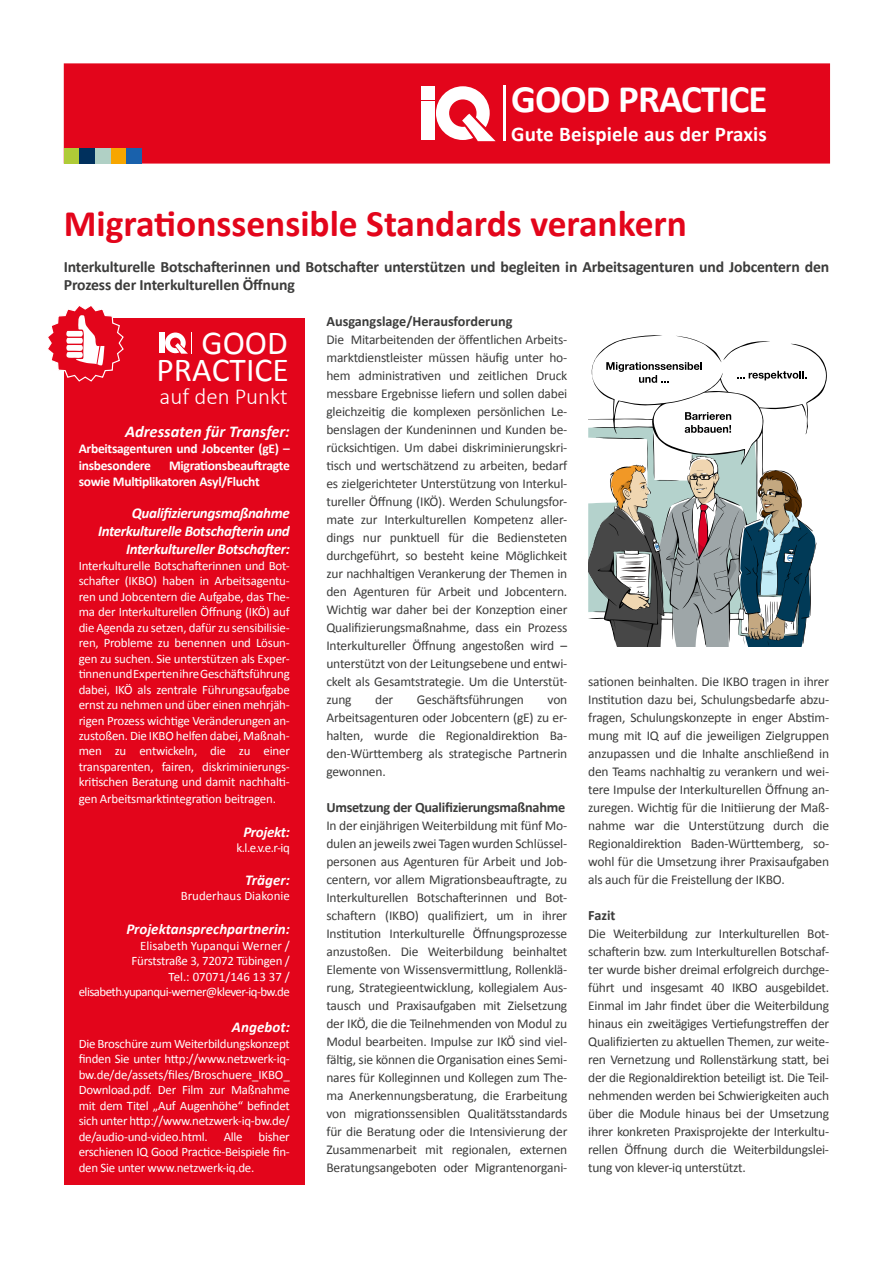
<style>
.page{position:relative;width:893px;height:1263px;background:#fff}
.page>*{position:absolute;margin:0;border:0;box-sizing:border-box;transform-origin:0 0}
.t1{font:700 39px "Calibri";letter-spacing:-.025em;color:#fff}
.t2{font:700 37.5px "Calibri";color:#e3051b}
.t3{font:33.6px/27.2px "Calibri";color:#fff;text-align:right}
.t4{font:300 22.95px "Calibri";color:#fff}
.t5{font:700 21px "Calibri";letter-spacing:.005em;color:#fff}
.t6{font:italic 700 16.5px "Calibri";color:#fff}
.t7{font:700 15.75px/18px "Calibri";letter-spacing:-.01em;color:#3c3c3b}
.t8{font:italic 700 15px/18px "Calibri";letter-spacing:-.02em;color:#fff;text-align:right}
.t9{font:italic 700 15px "Calibri";color:#fff}
.t10{font:italic 700 15px "Calibri";letter-spacing:.005em;color:#fff}
.t11{font:700 14.25px "Calibri";letter-spacing:-.02em;color:#3c3c3b}
.t12{font:700 14.25px "Calibri";color:#3c3c3b}
.t13{font:13.5px/18px "Calibri";letter-spacing:-.015em;color:#3c3c3b;text-align:justify}
.t14{font:700 13.5px/16.2px "Calibri";letter-spacing:-.02em;color:#fff}
.t15{font:12.9px/15.6px "Calibri";letter-spacing:-.02em;color:#fff;text-align:justify}
.t16{font:12.9px "Calibri";color:#fff}
</style>
<div class="page">
<div style="left:64px;top:318px;width:241px;height:866px;background:#e3051b"></div>
<div style="left:64px;top:63px;width:766px;height:101px;background:#e3051b"></div>
<div style="left:95px;top:148px;width:16px;height:16px;background:#b0d0c5"></div>
<div style="left:64px;top:148px;width:15px;height:16px;background:#afcb37"></div>
<div style="left:111px;top:148px;width:15px;height:16px;background:#f7a600"></div>
<div style="left:126px;top:148px;width:16px;height:16px;background:#1961ac"></div>
<div style="left:79px;top:148px;width:16px;height:16px;background:#00305d"></div>
<div style="left:421px;top:102px;width:13px;height:38px;background:#fff"></div>
<div style="left:421px;top:86px;width:13px;height:13px;background:#fff"></div>
<svg style="left:436px;top:86px;width:60px;height:55px"></svg>
<hr style="left:503px;top:86px;width:2px;height:55px;background:#fff">
<svg style="left:48px;top:306px;width:76px;height:76px"></svg>
<svg style="left:588px;top:335px;width:239px;height:311px"></svg>
<svg style="left:159px;top:332px;width:33px;height:22px"></svg>
<h1 class="t1" style="left:511px;top:74px;width:258px">GOOD PRACTICE</h1>
<h3 class="t5" style="left:511px;top:120px;width:257px">Gute Beispiele aus der Praxis</h3>
<h2 class="t2" style="left:64px;top:199px;width:625px">Migrationssensible Standards verankern</h2>
<p class="t7" style="left:64px;top:257px;width:767px">Interkulturelle Botschafterinnen und Botschafter unterstützen und begleiten in Arbeitsagenturen und Jobcentern den<br>Prozess der Interkulturellen Öffnung</p>
<h3 class="t3" style="left:157px;top:329px;width:134px">GOOD<br>PRACTICE</h3>
<h3 class="t4" style="left:160px;top:382px;width:129px">auf den Punkt</h3>
<p class="t6" style="left:125px;top:421px;width:166px">Adressaten für Transfer:</p>
<p class="t14" style="left:79px;top:441px;width:213px">Arbeitsagenturen und Jobcenter (gE) – insbesondere</p>
<p class="t14" style="left:79px;top:457px;width:213px;text-indent:90px">Migrationsbeauftragte sowie Multiplikatoren Asyl/Flucht</p>
<p class="t8" style="left:98px;top:504px;width:193px">Qualifizierungsmaßnahme<br>Interkulturelle Botschafterin und<br>Interkultureller Botschafter:</p>
<p class="t15" style="left:79px;top:558px;width:213px">Interkulturelle Botschafterinnen und Bot&shy;schafter (IKBO) haben in Arbeitsagentu&shy;ren und Jobcentern die Aufgabe, das The&shy;ma der Interkulturellen Öffnung (IKÖ) auf die Agenda zu setzen, dafür zu sensibilisie&shy;ren, Probleme zu benennen und Lösun&shy;gen zu suchen. Sie unterstützen als Exper&shy;tinnen und Experten ihre Geschäftsführung dabei, IKÖ als zentrale Führungsaufgabe ernst zu nehmen und über einen mehrjäh&shy;rigen Prozess wichtige Veränderungen an&shy;zustoßen. Die IKBO helfen dabei, Maßnah&shy;men zu entwickeln, die zu einer transparenten, fairen, diskriminierungs&shy;kritischen Beratung und damit nachhalti&shy;gen Arbeitsmarktintegration beitragen.</p>
<p class="t8" style="left:243px;top:823px;width:48px">Projekt:</p>
<p class="t15" style="left:237px;top:840px;width:55px">k.l.e.v.e.r-iq</p>
<p class="t8" style="left:245px;top:871px;width:46px">Träger:</p>
<p class="t16" style="left:181px;top:888px;width:111px">Bruderhaus Diakonie</p>
<p class="t9" style="left:126px;top:920px;width:165px">Projektansprechpartnerin:</p>
<p class="t15" style="left:79px;top:938px;width:213px;text-align:right">Elisabeth Yupanqui Werner /<br>Fürststraße 3, 72072 Tübingen /<br>Tel.: 07071/146 13 37 / elisabeth.yupanqui-werner@klever-iq-bw.de</p>
<p class="t10" style="left:232px;top:1018px;width:59px">Angebot:</p>
<p class="t15" style="left:79px;top:1036px;width:213px">Die Broschüre zum Weiterbildungskonzept finden Sie unter http://www.netzwerk-iq&shy;bw.de/de/assets/files/Broschuere_IKBO_ Download.pdf. Der Film zur Maßnahme mit dem Titel „Auf Augenhöhe“ befindet sich unter http://www.netzwerk-iq-bw.de/ de/audio-und-video.html. Alle bisher erschienen IQ Good Practice-Beispiele fin&shy;den Sie unter www.netzwerk-iq.de.</p>
<p class="t12" style="left:326px;top:312px;width:187px">Ausgangslage/Herausforderung</p>
<p class="t13" style="left:326px;top:330px;width:242px">Die Mitarbeitenden der öffentlichen Arbeits&shy;marktdienstleister müssen häufig unter ho&shy;hem administrativen und zeitlichen Druck messbare Ergebnisse liefern und sollen dabei gleichzeitig die komplexen persönlichen Le&shy;benslagen der Kundeninnen und Kunden be&shy;rücksichtigen. Um dabei diskriminierungskri&shy;tisch und wertschätzend zu arbeiten, bedarf es zielgerichteter Unterstützung von Interkul&shy;tureller Öffnung (IKÖ). Werden Schulungsfor&shy;mate zur Interkulturellen Kompetenz aller&shy;dings nur punktuell für die Bediensteten durchgeführt, so besteht keine Möglichkeit zur nachhaltigen Verankerung der Themen in den Agenturen für Arbeit und Jobcentern.<br>Wichtig war daher bei der Konzeption einer Qualifizierungsmaßnahme, dass ein Prozess Interkultureller Öffnung angestoßen wird – unterstützt von der Leitungsebene und entwi&shy;ckelt als Gesamtstrategie. Um die Unterstüt&shy;zung</p>
<p class="t13" style="left:375px;top:690px;width:20px">der</p>
<p class="t13" style="left:417px;top:690px;width:109px">Geschäftsführungen</p>
<p class="t13" style="left:326px;top:690px;width:242px;text-indent:221px">von Arbeitsagenturen oder Jobcentern (gE) zu er&shy;halten, wurde die Regionaldirektion Ba&shy;den-Württemberg als strategische Partnerin gewonnen.</p>
<p class="t11" style="left:326px;top:798px;width:240px">Umsetzung der Qualifizierungsmaßnahme</p>
<p class="t13" style="left:326px;top:816px;width:242px">In der einjährigen Weiterbildung mit fünf Mo&shy;dulen an jeweils zwei Tagen wurden Schlüssel&shy;personen aus Agenturen für Arbeit und Job&shy;centern, vor allem Migrationsbeauftragte, zu Interkulturellen Botschafterinnen und Bot&shy;schaftern (IKBO) qualifiziert, um in ihrer Institution Interkulturelle Öffnungsprozesse anzustoßen. Die Weiterbildung beinhaltet Elemente von Wissensvermittlung, Rollenklä&shy;rung, Strategieentwicklung, kollegialem Aus&shy;tausch und Praxisaufgaben mit Zielsetzung der IKÖ, die die Teilnehmenden von Modul zu Modul bearbeiten. Impulse zur IKÖ sind viel&shy;fältig, sie können die Organisation eines Semi&shy;nares für Kolleginnen und Kollegen zum The&shy;ma Anerkennungsberatung, die Erarbeitung von migrationssensiblen Qualitätsstandards für die Beratung oder die Intensivierung der Zusammenarbeit mit regionalen, externen Beratungsangeboten oder Migrantenorgani-</p>
<p class="t13" style="left:588px;top:672px;width:242px">sationen beinhalten. Die IKBO tragen in ihrer Institution dazu bei, Schulungsbedarfe abzu&shy;fragen, Schulungskonzepte in enger Abstim&shy;mung mit IQ auf die jeweiligen Zielgruppen anzupassen und die Inhalte anschließend in den Teams nachhaltig zu verankern und wei&shy;tere Impulse der Interkulturellen Öffnung an&shy;zuregen. Wichtig für die Initiierung der Maß&shy;nahme war die Unterstützung durch die Regionaldirektion Baden-Württemberg, so&shy;wohl für die Umsetzung ihrer Praxisaufgaben als auch für die Freistellung der IKBO.</p>
<p class="t11" style="left:588px;top:906px;width:29px">Fazit</p>
<p class="t13" style="left:588px;top:924px;width:242px">Die Weiterbildung zur Interkulturellen Bot&shy;schafterin bzw. zum Interkulturellen Botschaf&shy;ter wurde bisher dreimal erfolgreich durchge&shy;führt und insgesamt 40 IKBO ausgebildet.<br>Einmal im Jahr findet über die Weiterbildung hinaus ein zweitägiges Vertiefungstreffen der Qualifizierten zu aktuellen Themen, zur weite&shy;ren Vernetzung und Rollenstärkung statt, bei der die Regionaldirektion beteiligt ist. Die Teil&shy;nehmenden werden bei Schwierigkeiten auch über die Module hinaus bei der Umsetzung ihrer konkreten Praxisprojekte der Interkultu&shy;rellen Öffnung durch die Weiterbildungslei&shy;tung von klever-iq unterstützt.</p>
</div>
